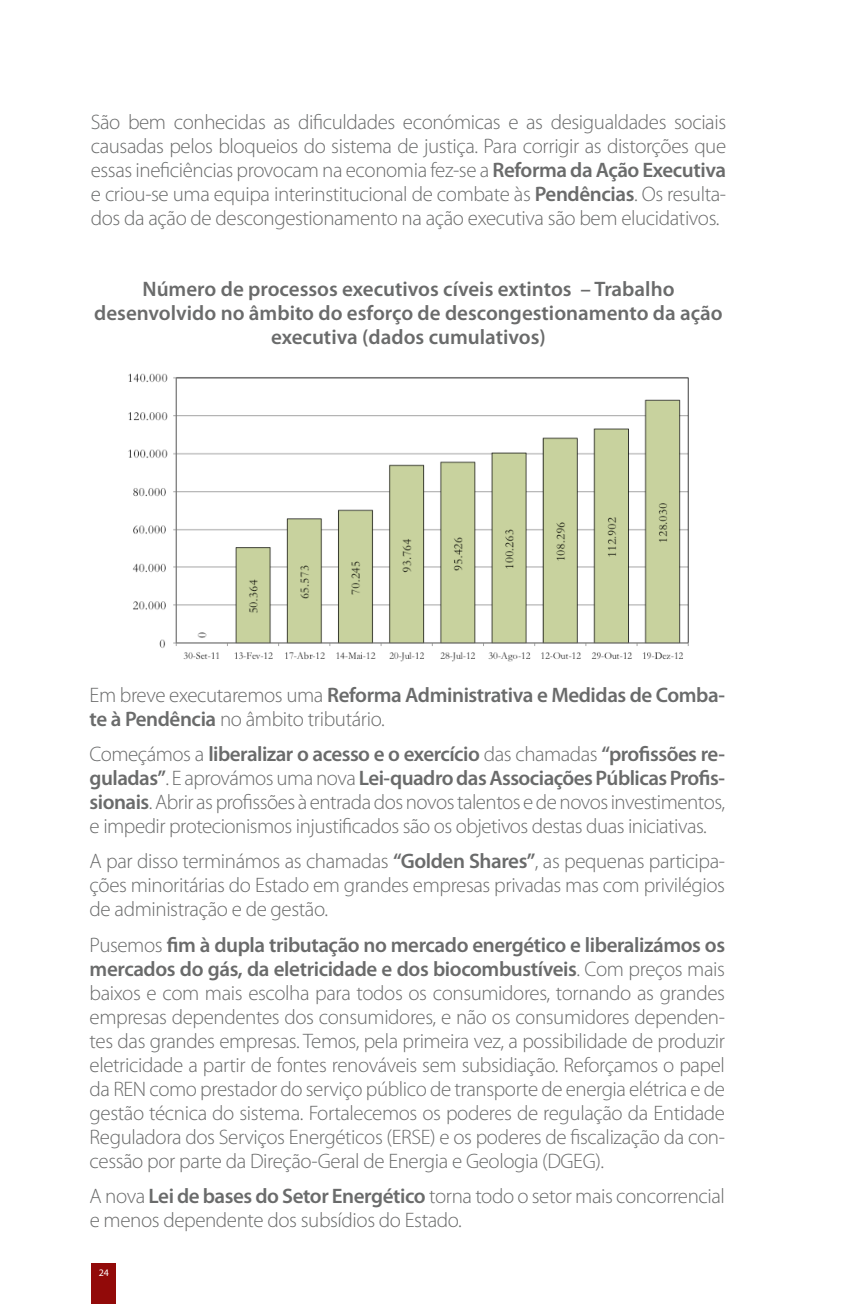
<style>
.page{position:relative;width:851px;height:1304px;background:#fff}
.page>*{position:absolute;margin:0;border:0;box-sizing:border-box;transform-origin:0 0}
.t1{font:300 21px/24px "Myriad Pro";letter-spacing:-.02em;color:#6a6b6b;text-align:justify}
.t2{font:600 21px/24px "Myriad Pro";color:#6a6b6b;text-align:center}
.t3{font:600 21px/24px "Myriad Pro";letter-spacing:-.02em;color:#6a6b6b}
.t4{font:10px "Myriad Pro";color:#fff}
.s1{font-weight:600}
.s2{font-weight:300}
</style>
<div class="page">
<div style="left:92px;top:1263px;width:24px;height:41px;background:#920a09"></div>
<img style="left:128px;top:373px;width:561px;height:288px">
<p class="t1" style="left:91px;top:110px;width:637px">São bem conhecidas as dificuldades económicas e as desigualdades sociais causadas pelos bloqueios do sistema de justiça. Para corrigir as distorções que essas ineficiências provocam na economia fez-se a <span class="s1">Reforma da Ação Executiva </span>e criou-se uma equipa interinstitucional de combate às <span class="s1">Pendências</span>. Os resulta&shy;dos da ação de descongestionamento na ação executiva são bem elucidativos.</p>
<p class="t2" style="left:94px;top:276px;width:630px">Número de processos executivos cíveis extintos – Trabalho desenvolvido no âmbito do esforço de descongestionamento da ação executiva (dados cumulativos)</p>
<p class="t3" style="left:90px;top:682px;width:636px"><span class="s2">Em breve executaremos uma</span> Reforma Administrativa e Medidas de Comba&shy;te à Pendência <span class="s2">no âmbito tributário.</span></p>
<p class="t1" style="left:90px;top:742px;width:637px">Começámos a <span class="s1">liberalizar o acesso e o exercício</span> das chamadas <span class="s1">“profissões re&shy;guladas”</span>. E aprovámos uma nova <span class="s1">Lei-quadro das Associações Públicas Profis&shy;sionais</span>. Abrir as profissões à entrada dos novos talentos e de novos investimentos, e impedir protecionismos injustificados são os objetivos destas duas iniciativas.</p>
<p class="t1" style="left:90px;top:849px;width:636px">A par disso terminámos as chamadas <span class="s1">“Golden Shares”</span>, as pequenas participa&shy;ções minoritárias do Estado em grandes empresas privadas mas com privilégios de administração e de gestão.</p>
<p class="t1" style="left:90px;top:933px;width:637px">Pusemos <span class="s1">fim à dupla tributação no mercado energético e liberalizámos os mercados do gás, da eletricidade e dos biocombustíveis</span>. Com preços mais baixos e com mais escolha para todos os consumidores, tornando as grandes empresas dependentes dos consumidores, e não os consumidores dependen&shy;tes das grandes empresas. Temos, pela primeira vez, a possibilidade de produzir eletricidade a partir de fontes renováveis sem subsidiação. Reforçamos o papel da REN como prestador do serviço público de transporte de energia elétrica e de gestão técnica do sistema. Fortalecemos os poderes de regulação da Entidade Reguladora dos Serviços Energéticos (ERSE</p>
<p class="t1" style="left:90px;top:1125px;width:636px;text-indent:340px">) e os poderes de fiscalização da con&shy;cessão por parte da Direção-Geral de Energia e Geologia (DGEG).</p>
<p class="t1" style="left:90px;top:1184px;width:636px">A nova <span class="s1">Lei de bases do Setor Energético</span> torna todo o setor mais concorrencial e menos dependente dos subsídios do Estado.</p>
<p class="t4" style="left:99px;top:1267px;width:12px">24</p>
</div>
